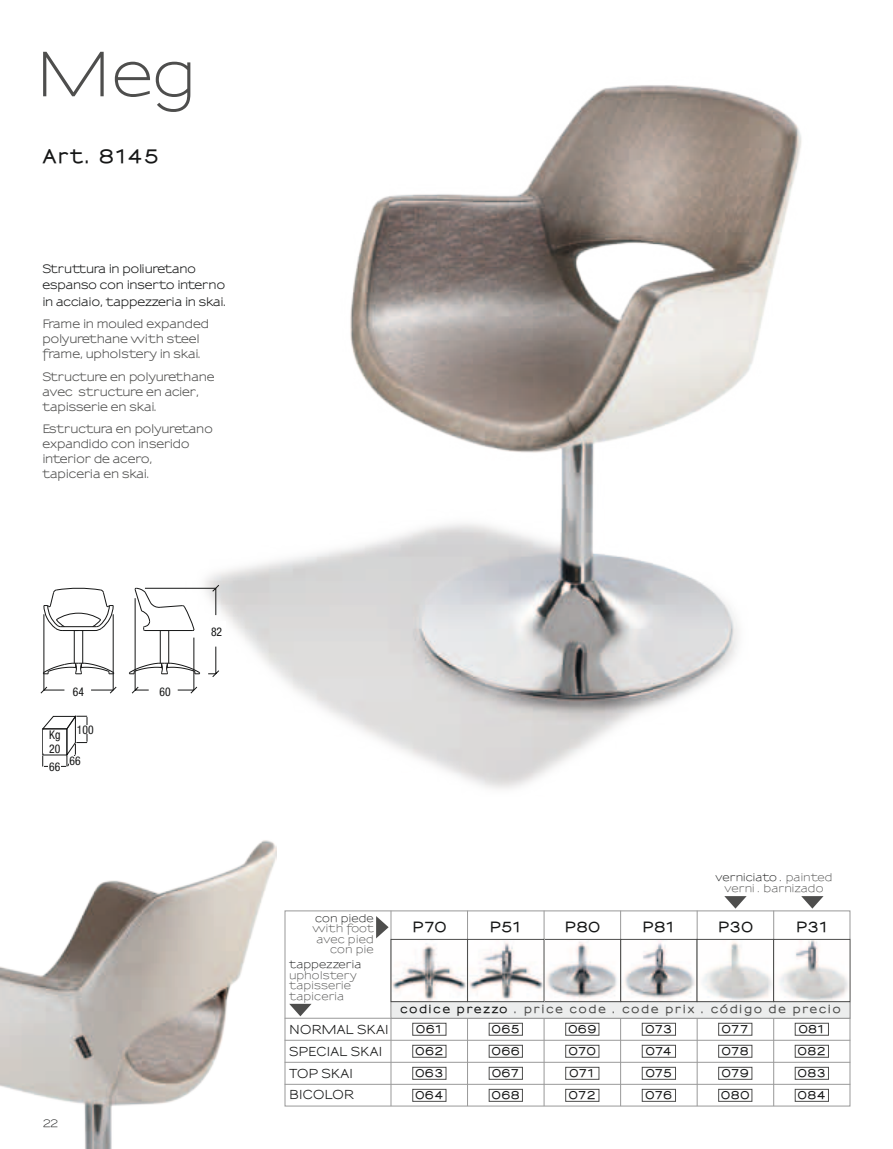
<style>
.page{position:relative;width:893px;height:1149px;background:#fff}
.page>*{position:absolute;margin:0;border:0;box-sizing:border-box;transform-origin:0 0}
.t1{font:600 60px "Sansumi";color:#4e4e4d}
.t2{font:800 18px "Sansumi";letter-spacing:.065em;color:#151616}
.t3{font:800 13.5px "Sansumi";letter-spacing:.025em;color:#151616}
.t4{font:700 12px/21.8px "Sansumi";letter-spacing:.005em;color:#151616}
.t5{font:condensed 12px/13.5px "Helvetica Neue LT Std";color:#151616}
.t6{font:700 11.25px/15px "Sansumi";color:#4e4e4d}
.t7{font:700 11.25px/16.5px "Sansumi";color:#151616}
.t8{font:600 10.5px/10.5px "Sansumi";letter-spacing:.01em;color:#4e4e4d}
.t9{font:800 10.5px/22px "Sansumi";letter-spacing:.03em;color:#151616;text-align:justify}
.t10{font:800 10.5px "Sansumi";letter-spacing:.2em;color:#4e4e4d}
.t11{font:600 10.5px "Sansumi";letter-spacing:.01em;color:#151616}
.t12{font:800 10.5px/22px "Sansumi";color:#151616}
.s1{color:#151616}
</style>
<div class="page">
<img style="left:205px;top:85px;width:597px;height:704px">
<svg style="left:40px;top:584px;width:183px;height:113px"></svg>
<hr style="left:36px;top:580px;width:202px;height:1px;background:#151616">
<hr style="left:282px;top:580px;width:1px;height:122px;background:#151616">
<hr style="left:36px;top:720px;width:202px;height:1px;background:#151616">
<hr style="left:36px;top:580px;width:1px;height:122px;background:#151616">
<div style="left:70px;top:681px;width:17px;height:19px;background:#fff"></div>
<div style="left:156px;top:681px;width:18px;height:19px;background:#fff"></div>
<div style="left:208px;top:621px;width:17px;height:19px;background:#fff"></div>
<img style="left:0;top:840px;width:276px;height:308px">
<svg style="left:42px;top:715px;width:46px;height:52px"></svg>
<div style="left:49px;top:761px;width:12px;height:9px;background:#fff"></div>
<div style="left:44px;top:730px;width:22px;height:22px;background:#fff"></div>
<div style="left:69px;top:755px;width:12px;height:9px;background:#fff"></div>
<div style="left:285px;top:910px;width:565px;height:196px;background:#fff;border:1px solid #999"></div>
<div style="left:413px;top:1022px;width:33px;height:13px;border:1px solid #4e4e4d"></div>
<div style="left:413px;top:1044px;width:33px;height:13px;border:1px solid #4e4e4d"></div>
<div style="left:413px;top:1066px;width:33px;height:13px;border:1px solid #4e4e4d"></div>
<div style="left:413px;top:1088px;width:33px;height:13px;border:1px solid #4e4e4d"></div>
<hr style="left:391px;top:910px;width:1px;height:195px;background:#999">
<hr style="left:467px;top:910px;width:1px;height:195px;background:#999">
<hr style="left:544px;top:910px;width:1px;height:195px;background:#999">
<hr style="left:620px;top:910px;width:1px;height:195px;background:#999">
<hr style="left:697px;top:910px;width:1px;height:195px;background:#999">
<hr style="left:773px;top:910px;width:1px;height:195px;background:#999">
<hr style="left:285px;top:1039px;width:565px;height:1px;background:#999">
<hr style="left:285px;top:1061px;width:565px;height:1px;background:#999">
<hr style="left:285px;top:1083px;width:565px;height:1px;background:#999">
<hr style="left:285px;top:1017px;width:565px;height:1px;background:#999">
<div style="left:391px;top:1001px;width:459px;height:16px;background:#eceded"></div>
<div style="left:391px;top:1000px;width:459px;height:18px;border:1px solid #999"></div>
<img style="left:393px;top:940px;width:455px;height:59px">
<div style="left:620px;top:938px;width:77px;height:63px;border:1px solid #4e4e4d"></div>
<div style="left:544px;top:938px;width:77px;height:63px;border:1px solid #4e4e4d"></div>
<div style="left:467px;top:938px;width:77px;height:63px;border:1px solid #4e4e4d"></div>
<div style="left:391px;top:938px;width:77px;height:63px;border:1px solid #4e4e4d"></div>
<div style="left:773px;top:938px;width:77px;height:63px;border:1px solid #4e4e4d"></div>
<div style="left:697px;top:938px;width:77px;height:63px;border:1px solid #4e4e4d"></div>
<svg style="left:376px;top:916px;width:13px;height:22px"></svg>
<svg style="left:289px;top:1003px;width:23px;height:12px"></svg>
<div style="left:489px;top:1022px;width:34px;height:13px;border:1px solid #4e4e4d"></div>
<div style="left:489px;top:1044px;width:34px;height:13px;border:1px solid #4e4e4d"></div>
<div style="left:489px;top:1066px;width:34px;height:13px;border:1px solid #4e4e4d"></div>
<div style="left:489px;top:1088px;width:34px;height:13px;border:1px solid #4e4e4d"></div>
<div style="left:565px;top:1022px;width:34px;height:13px;border:1px solid #4e4e4d"></div>
<div style="left:565px;top:1044px;width:34px;height:13px;border:1px solid #4e4e4d"></div>
<div style="left:565px;top:1066px;width:34px;height:13px;border:1px solid #4e4e4d"></div>
<div style="left:565px;top:1088px;width:34px;height:13px;border:1px solid #4e4e4d"></div>
<div style="left:642px;top:1022px;width:34px;height:13px;border:1px solid #4e4e4d"></div>
<div style="left:642px;top:1044px;width:34px;height:13px;border:1px solid #4e4e4d"></div>
<div style="left:642px;top:1066px;width:34px;height:13px;border:1px solid #4e4e4d"></div>
<div style="left:642px;top:1088px;width:34px;height:13px;border:1px solid #4e4e4d"></div>
<div style="left:718px;top:1022px;width:34px;height:13px;border:1px solid #4e4e4d"></div>
<div style="left:718px;top:1044px;width:34px;height:13px;border:1px solid #4e4e4d"></div>
<div style="left:718px;top:1066px;width:34px;height:13px;border:1px solid #4e4e4d"></div>
<div style="left:718px;top:1088px;width:34px;height:13px;border:1px solid #4e4e4d"></div>
<div style="left:795px;top:1022px;width:34px;height:13px;border:1px solid #4e4e4d"></div>
<div style="left:795px;top:1044px;width:34px;height:13px;border:1px solid #4e4e4d"></div>
<div style="left:795px;top:1066px;width:34px;height:13px;border:1px solid #4e4e4d"></div>
<div style="left:795px;top:1088px;width:34px;height:13px;border:1px solid #4e4e4d"></div>
<svg style="left:724px;top:896px;width:23px;height:12px"></svg>
<svg style="left:801px;top:896px;width:22px;height:12px"></svg>
<h1 class="t1" style="left:35px;top:43px;width:163px">Meg</h1>
<h2 class="t2" style="left:44px;top:145px;width:117px">Art. 8145</h2>
<p class="t7" style="left:43px;top:260px;width:186px">Struttura in poliuretano espanso con inserto interno in acciaio, tappezzeria in skai.</p>
<p class="t6" style="left:43px;top:317px;width:168px">Frame in mouled expanded polyurethane with steel frame, upholstery in skai.</p>
<p class="t6" style="left:43px;top:369px;width:173px">Structure en polyurethane avec structure en acier, tapisserie en skai.</p>
<p class="t6" style="left:43px;top:422px;width:172px">Estructura en polyuretano expandido con inserido interior de acero, tapiceria en skai.</p>
<p class="t5" style="left:73px;top:684px;width:13px">64</p>
<p class="t5" style="left:159px;top:684px;width:13px">60</p>
<p class="t5" style="left:49px;top:727px;width:13px">Kg<br>20</p>
<p class="t5" style="left:49px;top:759px;width:13px">66</p>
<p class="t5" style="left:77px;top:722px;width:18px">100</p>
<p class="t5" style="left:70px;top:753px;width:13px">66</p>
<p class="t5" style="left:211px;top:624px;width:13px">82</p>
<p class="t11" style="left:43px;top:1117px;width:18px">22</p>
<p class="t8" style="left:715px;top:872px;width:119px;text-align:center"><span class="s1">verniciato .</span> painted verni . barnizado</p>
<p class="t11" style="left:315px;top:912px;width:60px">con piede</p>
<p class="t8" style="left:312px;top:923px;width:63px;text-align:right">with foot avec pied con pie</p>
<p class="t3" style="left:490px;top:918px;width:34px">P51</p>
<p class="t3" style="left:565px;top:918px;width:37px">P80</p>
<p class="t3" style="left:642px;top:918px;width:34px">P81</p>
<p class="t3" style="left:718px;top:918px;width:36px">P30</p>
<p class="t3" style="left:796px;top:918px;width:34px">P31</p>
<p class="t3" style="left:412px;top:918px;width:36px">P70</p>
<p class="t11" style="left:289px;top:958px;width:74px">tappezzeria</p>
<p class="t8" style="left:289px;top:970px;width:69px">upholstery tapisserie tapiceria</p>
<p class="t10" style="left:400px;top:1002px;width:442px"><span class="s1">codice prezzo</span> . price code . code prix . código de precio</p>
<p class="t4" style="left:289px;top:1018px;width:101px">NORMAL SKAI<br>SPECIAL SKAI<br>TOP SKAI<br>BICOLOR</p>
<p class="t9" style="left:415px;top:1018px;width:30px">061<br>062<br>063<br>064</p>
<p class="t9" style="left:492px;top:1018px;width:30px">065<br>066<br>067<br>068</p>
<p class="t12" style="left:568px;top:1018px;width:29px">069<br>070<br>071<br>072</p>
<p class="t9" style="left:646px;top:1018px;width:28px">073<br>074<br>075<br>076</p>
<p class="t9" style="left:721px;top:1018px;width:30px">077<br>078<br>079<br>080</p>
<p class="t9" style="left:798px;top:1018px;width:29px">081<br>082<br>083<br>084</p>
</div>
